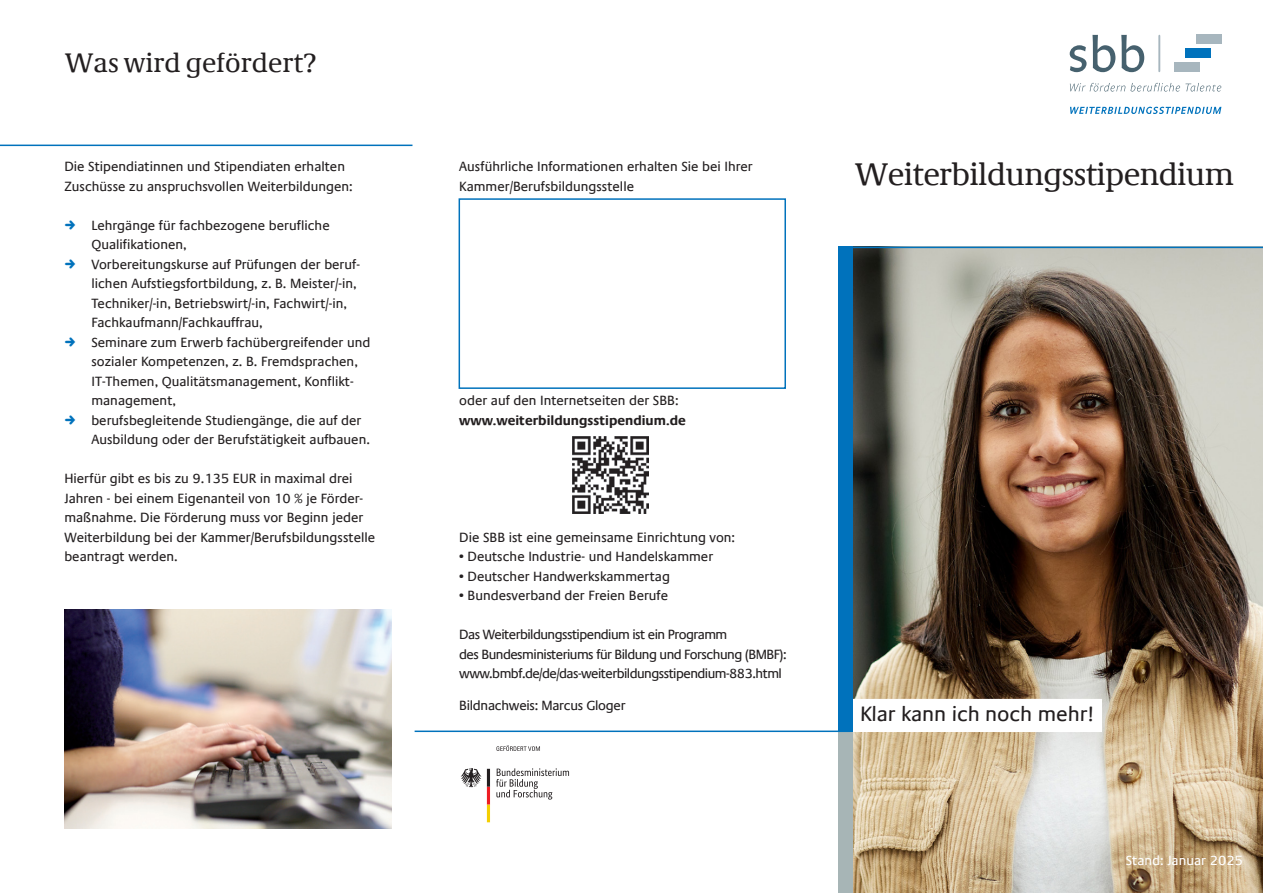
<style>
.page{position:relative;width:1263px;height:893px;background:#fff}
.page>*{position:absolute;margin:0;border:0;box-sizing:border-box;transform-origin:0 0}
.t1{font:31.5px "Demos Com";letter-spacing:-.02em;color:#231f20}
.t2{font:27px "Demos Com";color:#231f20}
.t3{font:21px "Praxis Com";color:#231f20}
.t4{font:13.5px/19.5px "Praxis Com";color:#231f20}
.t5{font:13.5px/19.5px "Praxis Com";letter-spacing:-.04em;color:#231f20}
.t6{font:700 13.5px "Praxis Com";color:#231f20}
.t7{font:13.5px "Praxis Com";letter-spacing:-.02em;color:#231f20}
.t8{font:13.5px "Praxis Com";color:#fff}
</style>
<div class="page">
<img style="left:853px;top:248px;width:410px;height:645px">
<div style="left:838px;top:728px;width:15px;height:165px;background:#a7b5b6"></div>
<svg style="left:496px;top:768px;width:73px;height:32px"></svg>
<svg style="left:461px;top:768px;width:20px;height:19px"></svg>
<svg style="left:487px;top:769px;width:3px;height:53px"></svg>
<svg style="left:496px;top:745px;width:44px;height:6px"></svg>
<hr style="left:0;top:145px;width:412px;height:1px;background:#0072bc">
<hr style="left:415px;top:730px;width:435px;height:2px;background:#0072bc">
<svg style="left:1070px;top:83px;width:151px;height:9px"></svg>
<svg style="left:1070px;top:45px;width:16px;height:27px"></svg>
<svg style="left:1092px;top:35px;width:23px;height:37px"></svg>
<svg style="left:1121px;top:35px;width:23px;height:37px"></svg>
<div style="left:1174px;top:63px;width:26px;height:9px;background:#a7b6be"></div>
<div style="left:1185px;top:49px;width:26px;height:9px;background:#0072bc"></div>
<div style="left:1196px;top:35px;width:25px;height:9px;background:#a7b6be"></div>
<svg style="left:1070px;top:107px;width:151px;height:7px"></svg>
<hr style="left:1158px;top:36px;width:2px;height:35px;background:#a7b6be">
<div style="left:852px;top:699px;width:250px;height:33px;background:#fff"></div>
<div style="left:459px;top:198px;width:327px;height:191px;border:2px solid #0072bc"></div>
<hr style="left:852px;top:247px;width:411px;height:1px;background:#0072bc">
<img style="left:64px;top:609px;width:328px;height:219px">
<img style="left:572px;top:437px;width:77px;height:76px">
<div style="left:838px;top:247px;width:15px;height:485px;background:#0072bc"></div>
<p class="t2" style="left:65px;top:47px;width:253px">Was wird gefördert?</p>
<p class="t4" style="left:64px;top:157px;width:290px">Die Stipendiatinnen und Stipendiaten erhalten<br>Zuschüsse zu anspruchsvollen Weiterbildungen:</p>
<p class="t4" style="left:91px;top:216px;width:240px">Lehrgänge für fachbezogene berufliche<br>Qualifikationen,</p>
<p class="t4" style="left:91px;top:255px;width:270px">Vorbereitungskurse auf Prüfungen der beruf&shy;lichen Aufstiegsfortbildung, z. B. Meister/-in, Techniker/-in, Betriebswirt/-in, Fachwirt/-in, Fachkaufmann/Fachkauffrau,</p>
<p class="t4" style="left:91px;top:333px;width:280px">Seminare zum Erwerb fachübergreifender und sozialer Kompetenzen, z. B. Fremdsprachen, IT-Themen, Qualitätsmanagement, Konflikt&shy;management,</p>
<p class="t4" style="left:91px;top:411px;width:280px">berufsbegleitende Studiengänge, die auf der<br>Ausbildung oder der Berufstätigkeit aufbauen.</p>
<p class="t4" style="left:64px;top:469px;width:312px">Hierfür gibt es bis zu 9.135 EUR in maximal drei Jahren - bei einem Eigenanteil von 10 % je Förder&shy;maßnahme. Die Förderung muss vor Beginn jeder Weiterbildung bei der Kammer/Berufsbildungsstelle beantragt werden.</p>
<p class="t4" style="left:459px;top:157px;width:295px">Ausführliche Informationen erhalten Sie bei Ihrer<br>Kammer/Berufsbildungsstelle</p>
<p class="t1" style="left:855px;top:157px;width:381px">Weiterbildungsstipendium</p>
<p class="t4" style="left:459px;top:391px;width:221px">oder auf den Internetseiten der SBB:</p>
<p class="t6" style="left:459px;top:412px;width:228px">www.weiterbildungsstipendium.de</p>
<p class="t4" style="left:459px;top:528px;width:277px">Die SBB ist eine gemeinsame Einrichtung von:</p>
<p class="t4" style="left:459px;top:547px;width:255px">• Deutsche Industrie- und Handelskammer</p>
<p class="t4" style="left:459px;top:567px;width:212px">• Deutscher Handwerkskammertag</p>
<p class="t4" style="left:459px;top:586px;width:210px">• Bundesverband der Freien Berufe</p>
<p class="t5" style="left:459px;top:625px;width:329px">Das Weiterbildungsstipendium ist ein Programm<br>des Bundesministeriums für Bildung und Forschung (BMBF):</p>
<p class="t5" style="left:459px;top:664px;width:324px">www.bmbf.de/de/das-weiterbildungsstipendium-883.html</p>
<p class="t7" style="left:459px;top:697px;width:168px">Bildnachweis: Marcus Gloger</p>
<p class="t3" style="left:860px;top:702px;width:236px">Klar kann ich noch mehr!</p>
<p class="t8" style="left:1126px;top:853px;width:119px">Stand: Januar 2025</p>
</div>
